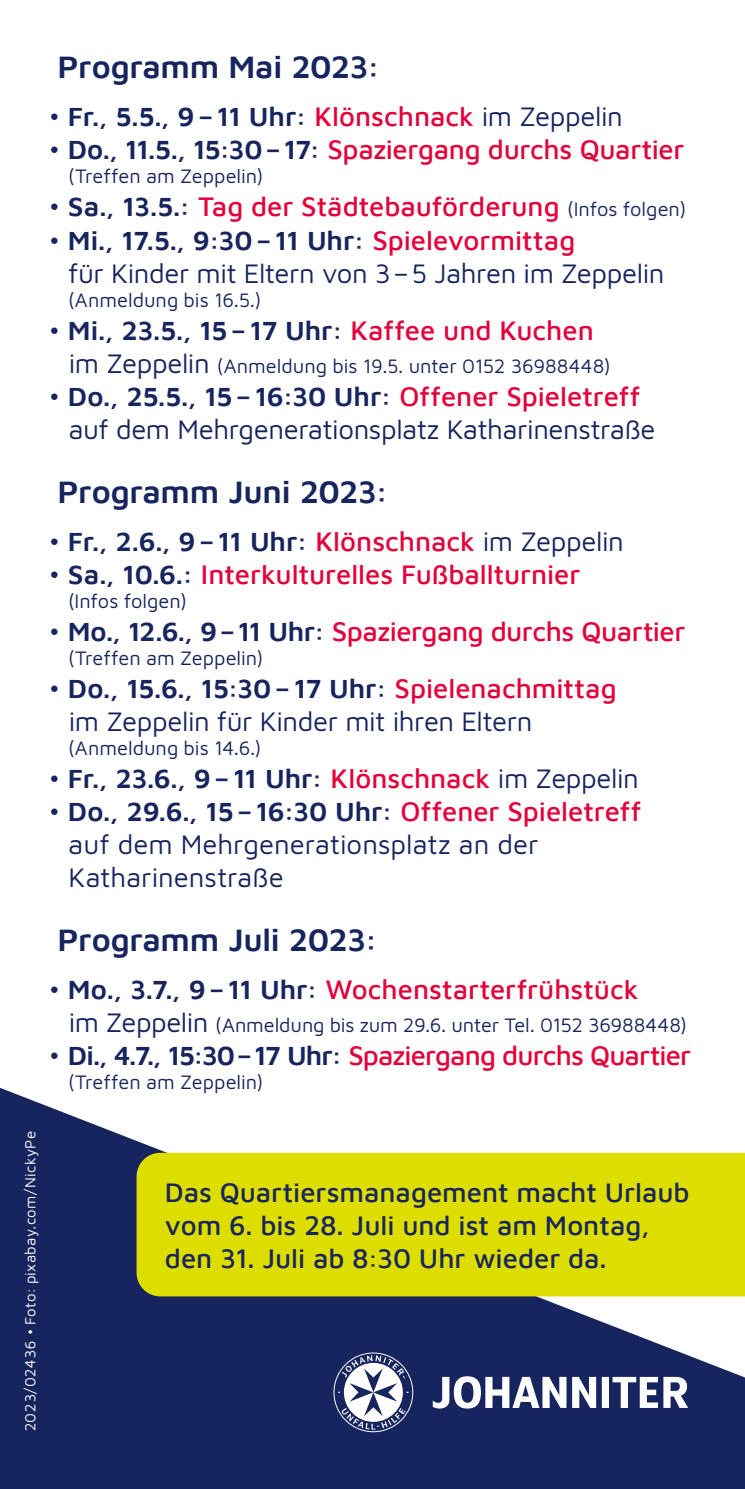
<style>
.page{position:relative;width:745px;height:1489px;background:#fff}
.page>*{position:absolute;margin:0;border:0;box-sizing:border-box;transform-origin:0 0}
.t1{font:600 32.5px "Maven Johanniter";letter-spacing:-.01em;color:#17255f}
.t2{font:27.5px/33px "Maven Johanniter";letter-spacing:-.015em;color:#17255f}
.t3{font:500 27.5px "Maven Johanniter";letter-spacing:-.01em;color:#e4003a}
.t4{font:600 27.5px "Maven Johanniter";letter-spacing:-.02em;color:#17255f}
.t5{font:500 27.5px/33px "Maven Johanniter";color:#17255f}
.t6{font:500 27.5px "Maven Johanniter";letter-spacing:-.035em;color:#e4003a}
.t7{font:20px "Maven Johanniter";color:#17255f}
.t8{font:15px "Maven Johanniter";letter-spacing:.015em;color:#fff}
.s1{font-weight:400}
.s2{font-weight:500;color:#e4003a}
.s3{font-weight:400;color:#17255f}
.s4{font-weight:600;color:#17255f}
.s5{font-weight:400;font-size:20px;color:#17255f}
.s6{font-weight:600}
.s7{font-size:27.5px}
</style>
<div class="page">
<svg style="left:0;top:1087px;width:744px;height:401px;fill:#17255f"></svg>
<svg style="left:333px;top:1352px;width:354px;height:79px"></svg>
<div style="left:136px;top:1152px;width:608px;height:144px;background:#dedd00"></div>
<p class="t1" style="left:58px;top:44px;width:324px">Programm Mai 2023:</p>
<p class="t4" style="left:49px;top:98px;width:575px"><span class="s1">•</span> Fr., 5.5., 9–11 Uhr: <span class="s2">Klönschnack</span> <span class="s1">im Zeppelin</span></p>
<p class="t3" style="left:49px;top:131px;width:636px"><span class="s3">•</span> <span class="s4">Do., 11.5., 15:30–17:</span> Spaziergang durchs Quartier</p>
<p class="t7" style="left:68px;top:163px;width:197px">(Treffen am Zeppelin)</p>
<p class="t3" style="left:49px;top:188px;width:638px"><span class="s3">•</span> <span class="s4">Sa., 13.5.:</span> Tag der Städtebauförderung <span class="s5">(Infos folgen)</span></p>
<p class="t2" style="left:68px;top:222px;width:597px;text-indent:-19px">• <span class="s6">Mi., 17.5., 9:30–11 Uhr:</span> <span class="s2">Spielevormittag<br></span>für Kinder mit Eltern von 3–5 Jahren im Zeppelin</p>
<p class="t7" style="left:68px;top:286px;width:194px">(Anmeldung bis 16.5.)</p>
<p class="t4" style="left:49px;top:311px;width:546px"><span class="s1">•</span> Mi., 23.5., 15–17 Uhr: <span class="s2">Kaffee und Kuchen</span></p>
<p class="t7" style="left:69px;top:352px;width:543px"><span class="s7">im Zeppelin</span> (Anmeldung bis 19.5. unter 0152 36988448)</p>
<p class="t2" style="left:68px;top:378px;width:588px;text-indent:-19px">• <span class="s6">Do., 25.5., 15–16:30 Uhr:</span> <span class="s2">Offener Spieletreff </span>auf dem Mehrgenerationsplatz Katharinenstraße</p>
<p class="t1" style="left:58px;top:468px;width:332px">Programm Juni 2023:</p>
<p class="t4" style="left:49px;top:522px;width:576px"><span class="s1">•</span> Fr., 2.6., 9–11 Uhr: <span class="s2">Klönschnack</span> <span class="s1">im Zeppelin</span></p>
<p class="t3" style="left:49px;top:555px;width:532px"><span class="s3">•</span> <span class="s4">Sa., 10.6.:</span> Interkulturelles Fußballturnier</p>
<p class="t7" style="left:68px;top:587px;width:120px">(Infos folgen)</p>
<p class="t3" style="left:49px;top:612px;width:637px"><span class="s3">•</span> <span class="s4">Mo., 12.6., 9–11 Uhr:</span> Spaziergang durchs Quartier</p>
<p class="t7" style="left:68px;top:644px;width:197px">(Treffen am Zeppelin)</p>
<p class="t2" style="left:69px;top:670px;width:549px;text-indent:-20px">• <span class="s6">Do., 15.6., 15:30–17 Uhr:</span> <span class="s2">Spielenachmittag </span>im Zeppelin für Kinder mit ihren Eltern</p>
<p class="t7" style="left:68px;top:734px;width:195px">(Anmeldung bis 14.6.)</p>
<p class="t4" style="left:49px;top:759px;width:591px"><span class="s1">•</span> Fr., 23.6., 9–11 Uhr: <span class="s2">Klönschnack</span> <span class="s1">im Zeppelin</span></p>
<p class="t2" style="left:68px;top:793px;width:574px;text-indent:-19px">• <span class="s6">Do., 29.6., 15–16:30 Uhr:</span> <span class="s2">Offener Spieletreff </span>auf dem Mehrgenerationsplatz an der<br>Katharinenstraße</p>
<p class="t1" style="left:58px;top:916px;width:321px">Programm Juli 2023:</p>
<p class="t3" style="left:49px;top:970px;width:591px"><span class="s3">•</span> <span class="s4">Mo., 3.7., 9–11 Uhr:</span> Wochenstarterfrühstück</p>
<p class="t7" style="left:69px;top:1011px;width:619px"><span class="s7">im Zeppelin</span> (Anmeldung bis zum 29.6. unter Tel. 0152 36988448)</p>
<p class="t6" style="left:49px;top:1036px;width:643px"><span class="s3">•</span> <span class="s4">Di., 4.7., 15:30–17 Uhr:</span> Spaziergang durchs Quartier</p>
<p class="t7" style="left:68px;top:1068px;width:197px">(Treffen am Zeppelin)</p>
<p class="t8" style="left:20px;top:1431px;width:302px;rotate:-90deg">2023/02436 • Foto: pixabay.com/NickyPe</p>
<p class="t5" style="left:165px;top:1173px;width:525px">Das Quartiersmanagement macht Urlaub vom 6. bis 28. Juli und ist am Montag, den 31. Juli ab 8:30 Uhr wieder da.</p>
</div>
